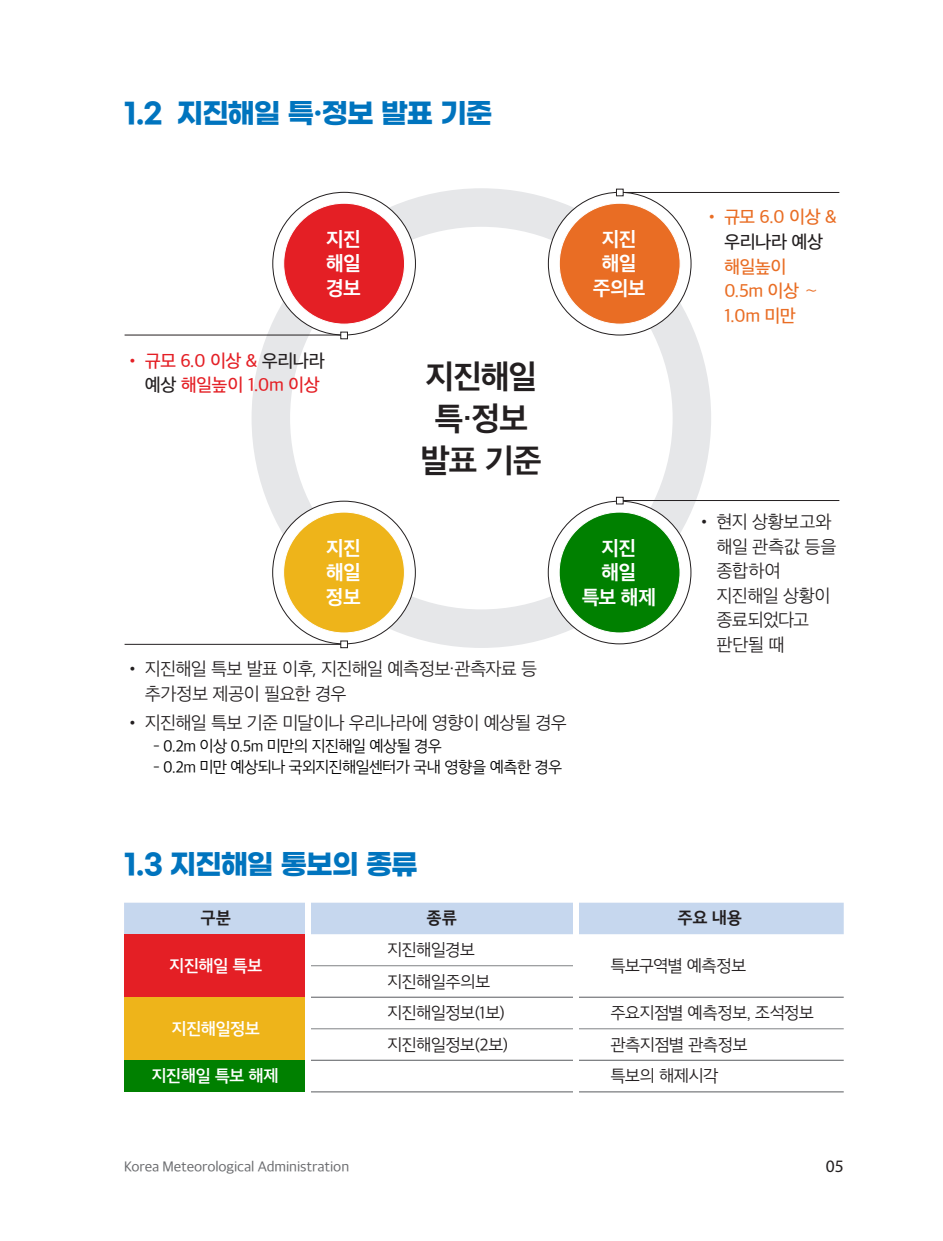
<style>
.page{position:relative;width:943px;height:1241px;background:#fff}
.page>*{position:absolute;margin:0;border:0;box-sizing:border-box;transform-origin:0 0}
._4-2__표_본문_9_5pt{font:31.5px "SD Gothic Neoa g Bd";letter-spacing:-.04em;color:#231f20}
._1__중제_-_고딕16pt{font:700 28px "Gmarket Sans";letter-spacing:-.045em;color:#0074be}
._4-2__표_본문_9_5pt-2{font:19.25px "SD Gothic Neoa g Bd";letter-spacing:-.035em;color:#fff}
._4-2__표_본문_9_5pt-3{font:17.5px/24.5px "SD Gothic Neoa c Lt";letter-spacing:-.04em;color:#231f20}
._4-2__표_본문_9_5pt-4{font:17.5px/24.5px "SD Gothic Neoa e Md";letter-spacing:-.03em;color:#e96d24}
._4-2__표_본문_9_5pt-5{font:17.5px/24.5px "SD Gothic Neoa e Md";letter-spacing:-.03em;color:#e41f25;text-align:right}
.t1{font:17.5px "Myriad Pro";color:#231f20}
._4-2__표_본문_9_5pt-6{font:16.62px "SD Gothic Neob b Lt";letter-spacing:-.04em;color:#231f20}
._4-2__표_본문_9_5pt-7{font:16.62px "SD Gothic Neob e Sm";letter-spacing:-.04em;color:#fff}
._4-2__표_본문_9_5pt-8{font:16.62px "SD Gothic Neob b Lt";letter-spacing:-.06em;color:#231f20}
._4-2__표_본문_9_5pt-9{font:16.62px "SD Gothic Neob f Bd";letter-spacing:-.005em;color:#231f20}
._2-1__본문_명조-_11_5pt{font:15.75px "SD Gothic Neob b Lt";letter-spacing:-.045em;color:#000}
.t2{font:14px "SD Gothic Neob c Rg";letter-spacing:-.01em;color:#6c6d70}
.s1{color:#231f20}
</style>
<div class="page">
<div style="left:251px;top:188px;width:460px;height:460px;border:38px solid #e6e7e9;border-radius:50%"></div>
<div style="left:548px;top:192px;width:143px;height:143px;background:#fff;border-radius:50%"></div>
<div style="left:559px;top:203px;width:121px;height:121px;background:#e96d24;border-radius:50%"></div>
<div style="left:548px;top:501px;width:143px;height:142px;background:#fff;border-radius:50%"></div>
<div style="left:559px;top:512px;width:121px;height:121px;background:#008000;border-radius:50%"></div>
<div style="left:273px;top:192px;width:142px;height:143px;background:#fff;border-radius:50%"></div>
<div style="left:284px;top:203px;width:120px;height:121px;background:#e41f25;border-radius:50%"></div>
<div style="left:273px;top:501px;width:142px;height:142px;background:#fff;border-radius:50%"></div>
<div style="left:283px;top:512px;width:121px;height:121px;background:#eeb41a;border-radius:50%"></div>
<hr style="left:125px;top:335px;width:219px;height:1px;background:#231f20">
<hr style="left:125px;top:644px;width:219px;height:1px;background:#231f20">
<hr style="left:620px;top:192px;width:219px;height:1px;background:#231f20">
<hr style="left:620px;top:500px;width:219px;height:1px;background:#231f20">
<div style="left:341px;top:332px;width:6px;height:7px;background:#fff"></div>
<div style="left:340px;top:332px;width:8px;height:7px;border:1px solid #231f20"></div>
<div style="left:340px;top:640px;width:8px;height:8px;border:1px solid #231f20"></div>
<div style="left:616px;top:189px;width:7px;height:7px;background:#fff"></div>
<div style="left:616px;top:189px;width:7px;height:7px;border:1px solid #231f20"></div>
<div style="left:616px;top:497px;width:7px;height:7px;background:#fff"></div>
<div style="left:616px;top:497px;width:7px;height:7px;border:1px solid #231f20"></div>
<div style="left:124px;top:902px;width:719px;height:32px;background:#c6d7ee"></div>
<div style="left:124px;top:934px;width:184px;height:63px;background:#e41f25"></div>
<div style="left:124px;top:997px;width:184px;height:63px;background:#eeb41a"></div>
<div style="left:124px;top:1060px;width:184px;height:31px;background:#008000"></div>
<hr style="left:310px;top:965px;width:263px;height:1px;background:#808285">
<hr style="left:310px;top:1028px;width:265px;height:1px;background:#808285">
<hr style="left:575px;top:1028px;width:268px;height:1px;background:#808285">
<hr style="left:575px;top:996px;width:268px;height:1px;background:#808285">
<hr style="left:310px;top:996px;width:265px;height:1px;background:#808285">
<hr style="left:310px;top:1059px;width:265px;height:1px;background:#808285">
<hr style="left:575px;top:1059px;width:268px;height:1px;background:#808285">
<hr style="left:305px;top:1090px;width:270px;height:2px;background:#808285">
<hr style="left:575px;top:1090px;width:268px;height:2px;background:#808285">
<div style="left:305px;top:900px;width:5px;height:208px;background:#fff"></div>
<div style="left:573px;top:900px;width:5px;height:208px;background:#fff"></div>
<p class="_1__중제_-_고딕16pt" style="left:124px;top:97px;width:370px">1.2 지진해일 특·정보 발표 기준</p>
<p class="_4-2__표_본문_9_5pt-2" style="left:326px;top:229px;width:36px">지진</p>
<p class="_4-2__표_본문_9_5pt-2" style="left:326px;top:254px;width:36px">해일</p>
<p class="_4-2__표_본문_9_5pt-2" style="left:326px;top:278px;width:36px">경보</p>
<p class="_4-2__표_본문_9_5pt-5" style="left:125px;top:348px;width:202px">• 규모 6.0 이상 &amp; <span class="s1">우리나라 예상</span> 해일높이 1.0m 이상</p>
<p class="_4-2__표_본문_9_5pt" style="left:425px;top:360px;width:113px">지진해일</p>
<p class="_4-2__표_본문_9_5pt" style="left:434px;top:402px;width:95px">특·정보</p>
<p class="_4-2__표_본문_9_5pt" style="left:421px;top:444px;width:122px">발표 기준</p>
<p class="_4-2__표_본문_9_5pt-2" style="left:601px;top:229px;width:36px">지진</p>
<p class="_4-2__표_본문_9_5pt-2" style="left:601px;top:254px;width:36px">해일</p>
<p class="_4-2__표_본문_9_5pt-2" style="left:593px;top:278px;width:54px">주의보</p>
<p class="_4-2__표_본문_9_5pt-2" style="left:326px;top:538px;width:36px">지진</p>
<p class="_4-2__표_본문_9_5pt-2" style="left:326px;top:563px;width:36px">해일</p>
<p class="_4-2__표_본문_9_5pt-2" style="left:326px;top:587px;width:36px">정보</p>
<p class="_4-2__표_본문_9_5pt-2" style="left:601px;top:538px;width:36px">지진</p>
<p class="_4-2__표_본문_9_5pt-2" style="left:601px;top:563px;width:36px">해일</p>
<p class="_4-2__표_본문_9_5pt-2" style="left:582px;top:587px;width:76px">특보 해제</p>
<p class="_4-2__표_본문_9_5pt-3" style="left:145px;top:656px;width:394px;text-indent:-20px">• 지진해일 특보 발표 이후, 지진해일 예측정보·관측자료 등 추가정보 제공이 필요한 경우</p>
<p class="_4-2__표_본문_9_5pt-3" style="left:124px;top:710px;width:444px">• 지진해일 특보 기준 미달이나 우리나라에 영향이 예상될 경우</p>
<p class="_2-1__본문_명조-_11_5pt" style="left:153px;top:738px;width:290px">- 0.2m 이상 0.5m 미만의 지진해일 예상될 경우</p>
<p class="_2-1__본문_명조-_11_5pt" style="left:153px;top:759px;width:410px">- 0.2m 미만 예상되나 국외지진해일센터가 국내 영향을 예측한 경우</p>
<p class="_1__중제_-_고딕16pt" style="left:124px;top:848px;width:295px">1.3 지진해일 통보의 종류</p>
<p class="_4-2__표_본문_9_5pt-4" style="left:724px;top:205px;width:114px;text-indent:-20px">• 규모 6.0 이상 &amp; <span class="s1">우리나라 예상 </span>해일높이<br>0.5m 이상 ∼<br>1.0m 미만</p>
<p class="_4-2__표_본문_9_5pt-3" style="left:716px;top:509px;width:121px;text-indent:-20px">• 현지 상황보고와 해일 관측값 등을 종합하여 지진해일 상황이 종료되었다고 판단될 때</p>
<p class="_4-2__표_본문_9_5pt-9" style="left:200px;top:910px;width:32px">구분</p>
<p class="_4-2__표_본문_9_5pt-9" style="left:426px;top:910px;width:32px">종류</p>
<p class="_4-2__표_본문_9_5pt-9" style="left:677px;top:910px;width:66px">주요 내용</p>
<p class="_4-2__표_본문_9_5pt-7" style="left:169px;top:957px;width:95px">지진해일 특보</p>
<p class="_4-2__표_본문_9_5pt-6" style="left:387px;top:941px;width:89px">지진해일경보</p>
<p class="_4-2__표_본문_9_5pt-8" style="left:610px;top:957px;width:138px">특보구역별 예측정보</p>
<p class="_4-2__표_본문_9_5pt-6" style="left:387px;top:973px;width:105px">지진해일주의보</p>
<p class="_4-2__표_본문_9_5pt-7" style="left:171px;top:1020px;width:90px">지진해일정보</p>
<p class="_4-2__표_본문_9_5pt-6" style="left:387px;top:1004px;width:119px">지진해일정보(1보)</p>
<p class="_4-2__표_본문_9_5pt-6" style="left:610px;top:1004px;width:205px">주요지점별 예측정보, 조석정보</p>
<p class="_4-2__표_본문_9_5pt-6" style="left:387px;top:1036px;width:123px">지진해일정보(2보)</p>
<p class="_4-2__표_본문_9_5pt-6" style="left:610px;top:1036px;width:139px">관측지점별 관측정보</p>
<p class="_4-2__표_본문_9_5pt-7" style="left:151px;top:1067px;width:129px">지진해일 특보 해제</p>
<p class="_4-2__표_본문_9_5pt-6" style="left:610px;top:1067px;width:110px">특보의 해제시각</p>
<p class="t2" style="left:124px;top:1159px;width:227px">Korea Meteorological Administration</p>
<p class="t1" style="left:825px;top:1155px;width:19px">05</p>
</div>
